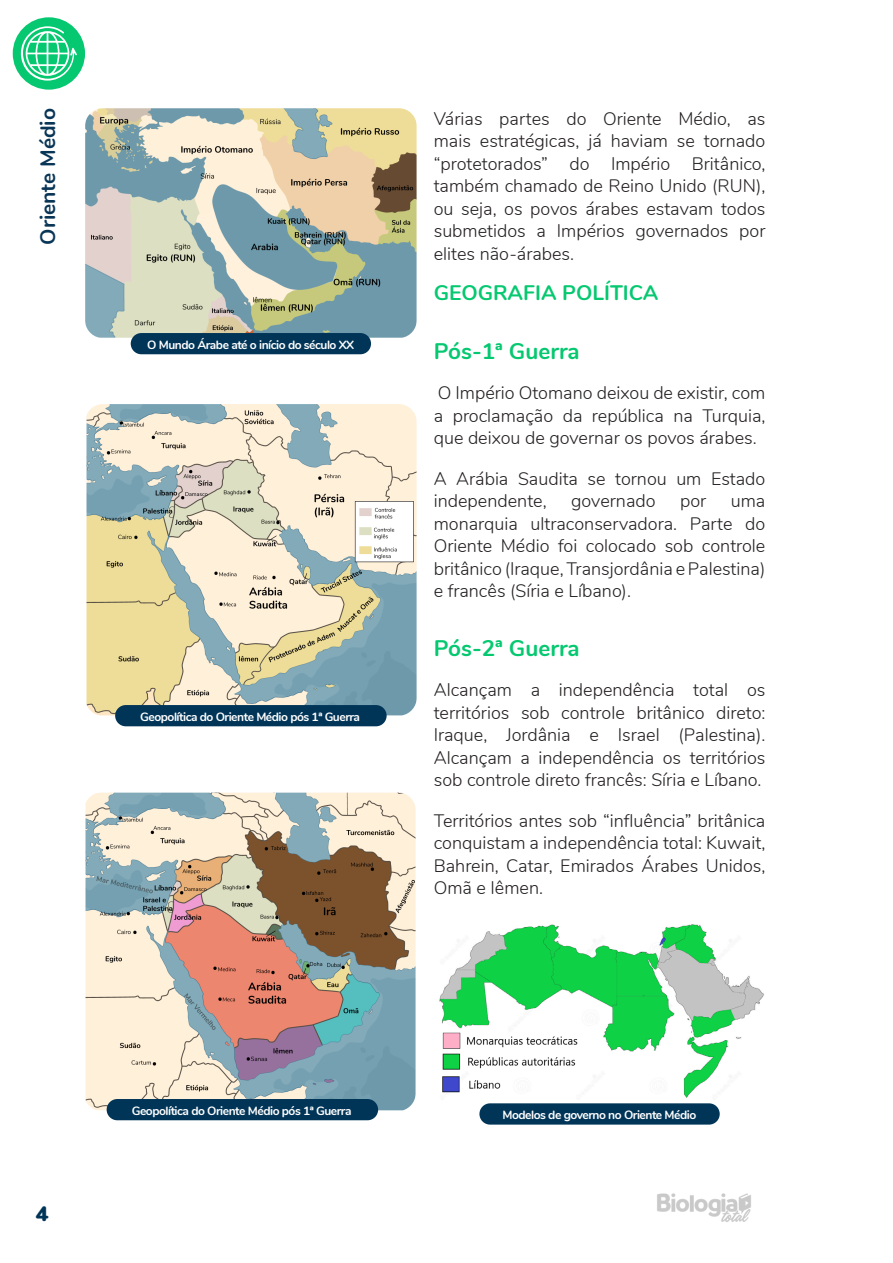
<style>
.page{position:relative;width:893px;height:1263px;background:#fff}
.page>*{position:absolute;margin:0;border:0;box-sizing:border-box;transform-origin:0 0}
.TÍTULO_PEQUENO_2{font:700 22.5px "Nunito";color:#05c870}
.TEXTO{font:700 21px "Nunito";color:#05c870}
.t1{font:700 21px "Nunito";color:#093556}
.t2{font:900 21px "Nunito";color:#003558}
.TEXTO-2{font:300 18px/22.5px "Nunito";color:#231f20;text-align:justify}
.LEGENDA_IMG{font:700 12px "Nunito";letter-spacing:-.04em;color:#fff}
</style>
<div class="page">
<img style="left:657px;top:1193px;width:94px;height:29px">
<div style="left:13px;top:17px;width:72px;height:73px;background:#05c870;border-radius:50%"></div>
<svg style="left:21px;top:26px;width:56px;height:55px"></svg>
<img style="left:85px;top:792px;width:331px;height:318px">
<img style="left:85px;top:108px;width:332px;height:230px">
<img style="left:439px;top:924px;width:325px;height:174px">
<div style="left:131px;top:333px;width:240px;height:21px;background:#003558;border-radius:11px"></div>
<div style="left:107px;top:1099px;width:271px;height:21px;background:#003558;border-radius:11px"></div>
<div style="left:479px;top:1103px;width:241px;height:21px;background:#003558;border-radius:11px"></div>
<img style="left:86px;top:404px;width:331px;height:311px">
<div style="left:115px;top:705px;width:272px;height:21px;background:#003558;border-radius:11px"></div>
<p class="t1" style="left:32px;top:245px;width:138px;rotate:-90deg">Oriente Médio</p>
<p class="TEXTO-2" style="left:434px;top:106px;width:333px">Várias partes do Oriente Médio, as mais estratégicas, já haviam se tornado “protetorados” do Império Britânico, também chamado de Reino Unido (RUN), ou seja, os povos árabes estavam todos submetidos a Impérios governados por elites não-árabes.</p>
<p class="TEXTO" style="left:434px;top:277px;width:226px">GEOGRAFIA POLÍTICA</p>
<p class="LEGENDA_IMG" style="left:147px;top:336px;width:208px">O Mundo Árabe até o início do século XX</p>
<p class="LEGENDA_IMG" style="left:140px;top:708px;width:221px">Geopolítica do Oriente Médio pós 1ª Guerra</p>
<p class="TÍTULO_PEQUENO_2" style="left:434px;top:334px;width:148px">Pós-1ª Guerra</p>
<p class="TEXTO-2" style="left:434px;top:381px;width:333px">O Império Otomano deixou de existir, com a proclamação da república na Turquia, que deixou de governar os povos árabes.</p>
<p class="TEXTO-2" style="left:434px;top:466px;width:333px">A Arábia Saudita se tornou um Estado independente,</p>
<p class="TEXTO-2" style="left:571px;top:489px;width:86px">governado</p>
<p class="TEXTO-2" style="left:680px;top:489px;width:28px">por</p>
<p class="TEXTO-2" style="left:434px;top:489px;width:333px;text-indent:297px">uma monarquia ultraconservadora. Parte do Oriente Médio foi colocado sob controle britânico (Iraque, Transjordânia e Palestina) e francês (Síria e Líbano).</p>
<p class="TÍTULO_PEQUENO_2" style="left:434px;top:631px;width:148px">Pós-2ª Guerra</p>
<p class="TEXTO-2" style="left:434px;top:678px;width:333px">Alcançam a independência total os territórios sob controle britânico direto:<br>Iraque, Jordânia e Israel (Palestina).<br>Alcançam a independência os territórios sob controle direto francês: Síria e Líbano.</p>
<p class="TEXTO-2" style="left:434px;top:808px;width:333px">Territórios antes sob “influência” britânica conquistam a independência total: Kuwait, Bahrein, Catar, Emirados Árabes Unidos, Omã e Iêmen.</p>
<p class="t2" style="left:36px;top:1198px;width:14px">4</p>
<p class="LEGENDA_IMG" style="left:132px;top:1102px;width:221px">Geopolítica do Oriente Médio pós 1ª Guerra</p>
<p class="LEGENDA_IMG" style="left:503px;top:1106px;width:195px">Modelos de governo no Oriente Médio</p>
</div>
